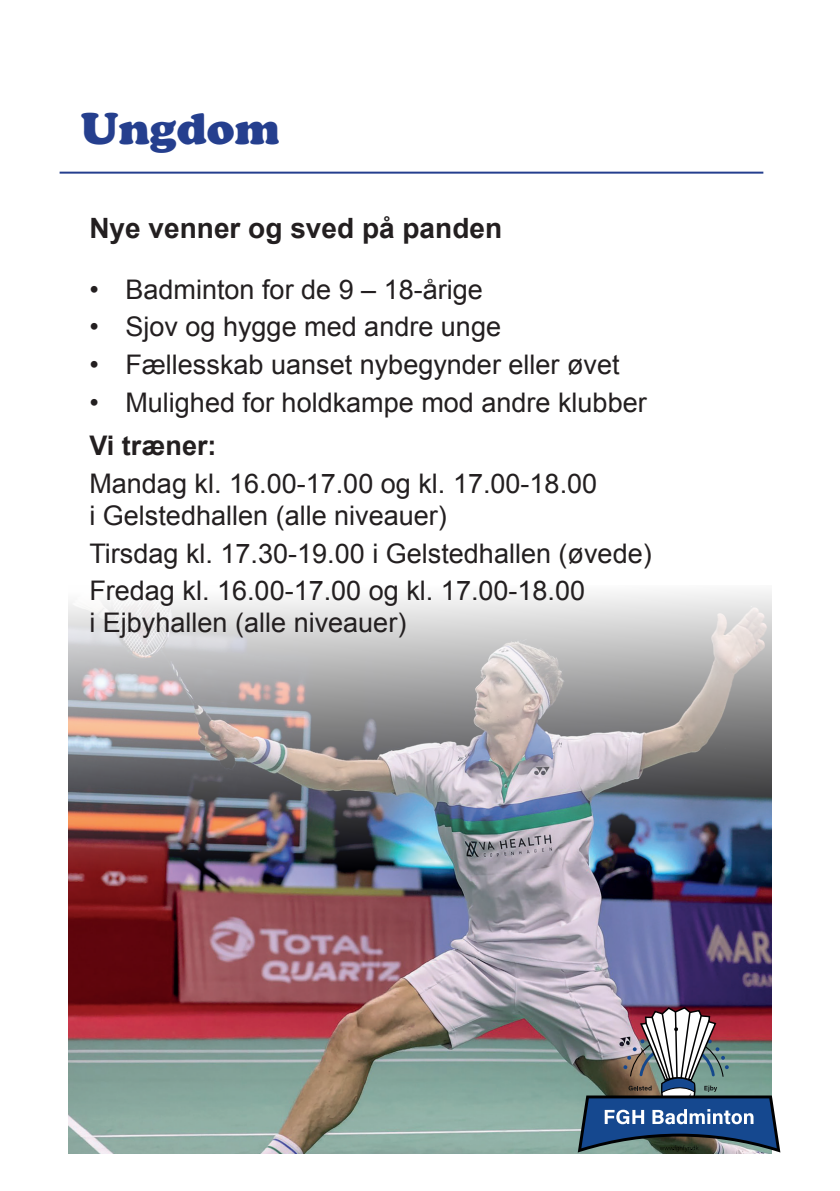
<style>
.page{position:relative;width:840px;height:1191px;background:#fff}
.page>*{position:absolute;margin:0;border:0;box-sizing:border-box;transform-origin:0 0}
.t1{font:44px "Cooper Black Std";color:#253f8e}
.t2{font:700 28px "Arial";color:#231f20}
.t3{font:27px/32px "Arial";color:#231f20}
.t4{font:700 27px "Arial";color:#231f20}
</style>
<div class="page">
<hr style="left:60px;top:172px;width:703px;height:2px;background:#253f8e">
<img style="left:68px;top:591px;width:703px;height:562px">
<svg style="left:577px;top:1006px;width:203px;height:146px"></svg>
<h1 class="t1" style="left:81px;top:102px;width:200px">Ungdom</h1>
<p class="t2" style="left:89px;top:210px;width:414px">Nye venner og sved på panden</p>
<p class="t3" style="left:89px;top:273px;width:395px">• Badminton for de 9 – 18-årige</p>
<p class="t3" style="left:89px;top:311px;width:413px">• Sjov og hygge med andre unge</p>
<p class="t3" style="left:89px;top:349px;width:531px">• Fællesskab uanset nybegynder eller øvet</p>
<p class="t3" style="left:89px;top:386px;width:558px">• Mulighed for holdkampe mod andre klubber</p>
<p class="t4" style="left:89px;top:428px;width:129px">Vi træner:</p>
<p class="t3" style="left:89px;top:467px;width:509px">Mandag kl. 16.00-17.00 og kl. 17.00-18.00 i Gelstedhallen (alle niveauer)</p>
<p class="t3" style="left:89px;top:534px;width:563px;line-height:37.6px">Tirsdag kl. 17.30-19.00 i Gelstedhallen (øvede)<br>Fredag kl. 16.00-17.00 og kl. 17.00-18.00</p>
<p class="t3" style="left:89px;top:607px;width:318px">i Ejbyhallen (alle niveauer)</p>
</div>
